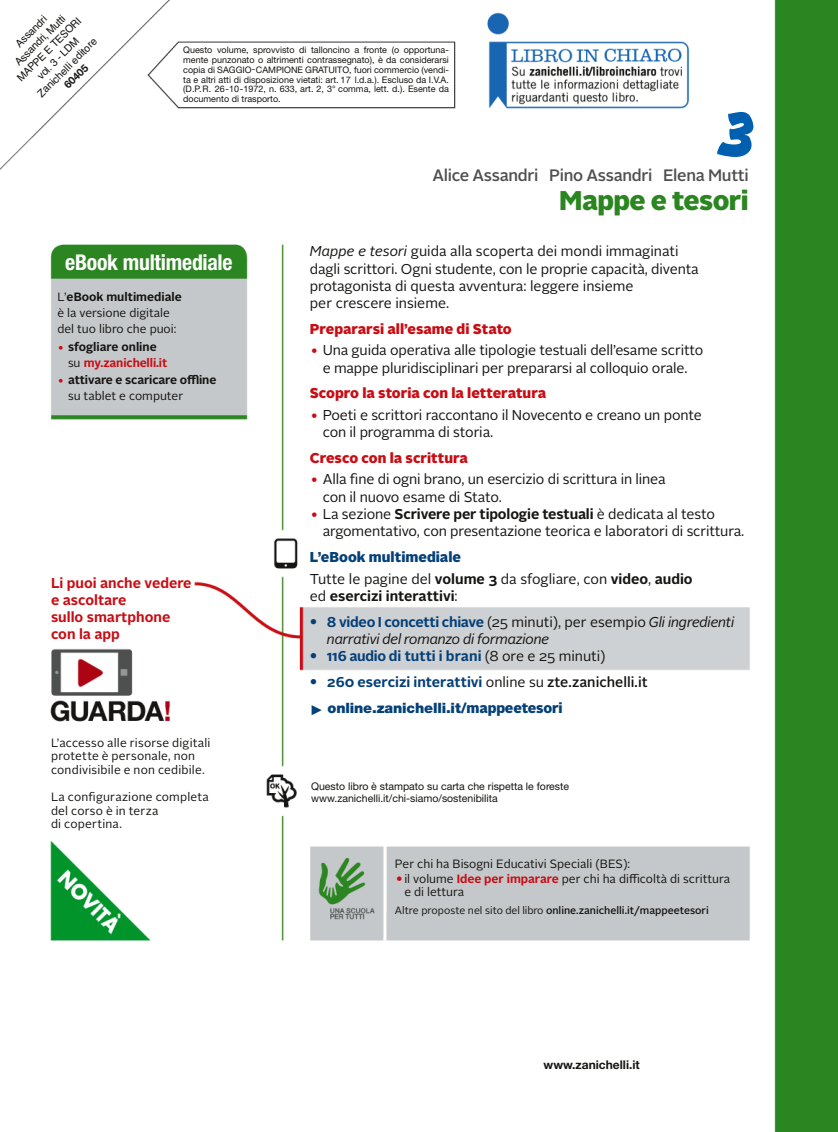
<style>
.page{position:relative;width:838px;height:1132px;background:#fff}
.page>*{position:absolute;margin:0;border:0;box-sizing:border-box;transform-origin:0 0}
.t1{font:67.5px "Zanichelli Brush DOT";color:#0060af}
.t2{font:900 27px "Alright Sans";letter-spacing:-.02em;color:#2b8520}
.t3{font:700 condensed 21.75px "Helvetica Neue LT Std";letter-spacing:-.015em;color:#fff}
.t4{font:500 16.5px "Alright Sans";letter-spacing:-.02em;color:#4d504f}
.t5{font:14.25px/17.2px "Alright Sans";letter-spacing:-.01em;color:#161513}
.t6{font:italic 14.25px/17.2px "Alright Sans";letter-spacing:-.025em;color:#161513}
.t7{font:700 14.25px "Alright Sans";color:#054078}
.t8{font:900 14.25px "Alright Sans";color:#c90d14}
.t9{font:700 14.25px/17.1px "Alright Sans";color:#c90d14}
.t10{font:900 14.25px "Helvetica Neue LT Std";letter-spacing:-.01em;color:#054078}
.t11{font:700 14.25px "Alright Sans";color:#161513}
.t12{font:12px/13.5px "Alright Sans";color:#161513}
.t13{font:700 12px/15.8px "Alright Sans";letter-spacing:-.01em;color:#161513}
.t14{font:700 12px/15.8px "Alright Sans";letter-spacing:-.01em;color:#c90d14}
.t15{font:700 12px "Helvetica Neue LT Std";color:#161513}
.t16{font:10.5px/12px "Helvetica Neue LT Std";color:#161513}
.t17{font:500 10.5px "Alright Sans";color:#161513}
.t18{font:10.5px/12.8px "Helvetica";color:#161513;text-align:center}
.t19{font:700 10.5px "Helvetica Neue LT Std";color:#161513}
.t20{font:9px/9.8px "Helvetica Neue LT Std";color:#161513;text-align:justify}
.s1{font-weight:700}
.s2{color:#161513}
.s3{font-weight:400;color:#161513}
.s4{color:#c90d14}
.s5{font-weight:400}
.s6{font-style:italic}
.s7{font-size:16.5px;color:#c90d14}
.s8{font-weight:900;color:#054078}
.s9{font-family:"Helvetica Neue LT Std";font-style:normal;font-size:15px;color:#054078}
.s10{font-weight:700;font-style:normal;color:#054078}
.s11{font-style:normal}
.s12{font-family:"Helvetica Neue LT Std";font-weight:400;font-size:15px}
.s13{font-weight:500;color:#161513}
.s14{font-family:"Times New Roman";font-weight:400}
.s15{font-family:"Alright Sans"}
.s16{font-weight:700;color:#c90d14}
</style>
<div class="page">
<img style="left:0;top:0;width:838px;height:1131px">
<p class="t18" style="left:-4px;top:57px;width:87px;rotate:-45deg">Assandri<br>Assandri, Mutti<br>MAPPE E TESORI vol. 3 - LDM<br>Zanichelli editore</p>
<p class="t19" style="left:62px;top:82px;width:31px;rotate:-45deg">60405</p>
<p class="t20" style="left:183px;top:46px;width:267px">Questo volume, sprovvisto di talloncino a fronte (o opportuna&shy;mente punzonato o altrimenti contrassegnato), è da considerarsi copia di SAGGIO-CAMPIONE GRATUITO, fuori commercio (vendi&shy;ta e altri atti di disposizione vietati: art. 17 l.d.a.). Escluso da I.V.A. (D.P.R. 26-10-1972, n. 633, art. 2, 3° comma, lett. d.). Esente da documento di trasporto.</p>
<h1 class="t1" style="left:718px;top:94px;width:39px">3</h1>
<p class="t4" style="left:432px;top:168px;width:318px">Alice Assandri Pino Assandri Elena Mutti</p>
<h2 class="t2" style="left:559px;top:189px;width:191px">Mappe e tesori</h2>
<h3 class="t3" style="left:65px;top:250px;width:169px">eBook multimediale</h3>
<p class="t12" style="left:57px;top:290px;width:126px;line-height:15.8px">L’<span class="s1">eBook multimediale </span>è la versione digitale del tuo libro che puoi:</p>
<p class="t14" style="left:68px;top:339px;width:101px;text-indent:-11px">• <span class="s2">sfogliare online </span><span class="s3">su</span> my.zanichelli.it</p>
<p class="t13" style="left:68px;top:373px;width:150px;text-indent:-11px"><span class="s4">•</span> attivare e scaricare offline <span class="s5">su tablet e computer</span></p>
<p class="t9" style="left:51px;top:575px;width:142px">Li puoi anche vedere e ascoltare<br>sullo smartphone con la app</p>
<p class="t12" style="left:51px;top:736px;width:161px">L’accesso alle risorse digitali protette è personale, non condivisibile e non cedibile.</p>
<p class="t12" style="left:51px;top:790px;width:159px">La configurazione completa del corso è in terza<br>di copertina.</p>
<p class="t5" style="left:310px;top:243px;width:390px"><span class="s6">Mappe e tesori</span> guida alla scoperta dei mondi immaginati dagli scrittori. Ogni studente, con le proprie capacità, diventa protagonista di questa avventura: leggere insieme<br>per crescere insieme.</p>
<p class="t8" style="left:310px;top:323px;width:203px">Prepararsi all’esame di Stato</p>
<p class="t5" style="left:310px;top:342px;width:395px;text-align:center"><span class="s7">•</span> Una guida operativa alle tipologie testuali dell’esame scritto e mappe pluridisciplinari per prepararsi al colloquio orale.</p>
<p class="t8" style="left:310px;top:387px;width:238px">Scopro la storia con la letteratura</p>
<p class="t5" style="left:323px;top:407px;width:381px;text-indent:-13px"><span class="s7">•</span> Poeti e scrittori raccontano il Novecento e creano un ponte con il programma di storia.</p>
<p class="t8" style="left:310px;top:452px;width:160px">Cresco con la scrittura</p>
<p class="t5" style="left:323px;top:471px;width:344px;text-indent:-13px"><span class="s7">•</span> Alla fine di ogni brano, un esercizio di scrittura in linea con il nuovo esame di Stato.</p>
<p class="t5" style="left:323px;top:506px;width:423px;text-indent:-13px"><span class="s7">•</span> La sezione <span class="s1">Scrivere per tipologie testuali</span> è dedicata al testo argomentativo, con presentazione teorica e laboratori di scrittura.</p>
<p class="t5" style="left:310px;top:547px;width:384px;line-height:21.5px"><span class="s8">L’eBook multimediale<br></span>Tutte le pagine del <span class="s1">volume 3</span> da sfogliare, con <span class="s1">video</span>, <span class="s1">audio</span></p>
<p class="t11" style="left:310px;top:590px;width:149px"><span class="s5">ed</span> esercizi interattivi<span class="s5">:</span></p>
<p class="t6" style="left:327px;top:613px;width:409px;text-indent:-17px"><span class="s9">•</span> <span class="s10">8 video I concetti chiave</span> <span class="s11">(25 minuti), per esempio</span> Gli ingredienti narrativi del romanzo di formazione</p>
<p class="t7" style="left:310px;top:650px;width:297px"><span class="s12">•</span> 116 audio di tutti i brani <span class="s3">(8 ore e 25 minuti)</span></p>
<p class="t7" style="left:310px;top:676px;width:339px"><span class="s12">•</span> 260 esercizi interattivi <span class="s3">online su</span> <span class="s13">zte.zanichelli.it</span></p>
<p class="t10" style="left:310px;top:700px;width:254px"><span class="s14">►</span> online.zanichelli.it/<span class="s15">mappeetesori</span></p>
<p class="t16" style="left:311px;top:781px;width:259px">Questo libro è stampato su carta che rispetta le foreste www.zanichelli.it/chi-siamo/sostenibilita</p>
<p class="t12" style="left:395px;top:857px;width:237px">Per chi ha Bisogni Educativi Speciali (BES):</p>
<p class="t12" style="left:404px;top:872px;width:327px;text-indent:-9px"><span class="s7">•</span> il volume <span class="s16">Idee per imparare</span> per chi ha difficoltà di scrittura e di lettura</p>
<p class="t17" style="left:395px;top:905px;width:315px"><span class="s5">Altre proposte nel sito del libro</span> online.zanichelli.it/mappeetesori</p>
<p class="t15" style="left:543px;top:1057px;width:98px">www.zanichelli.it</p>
</div>
